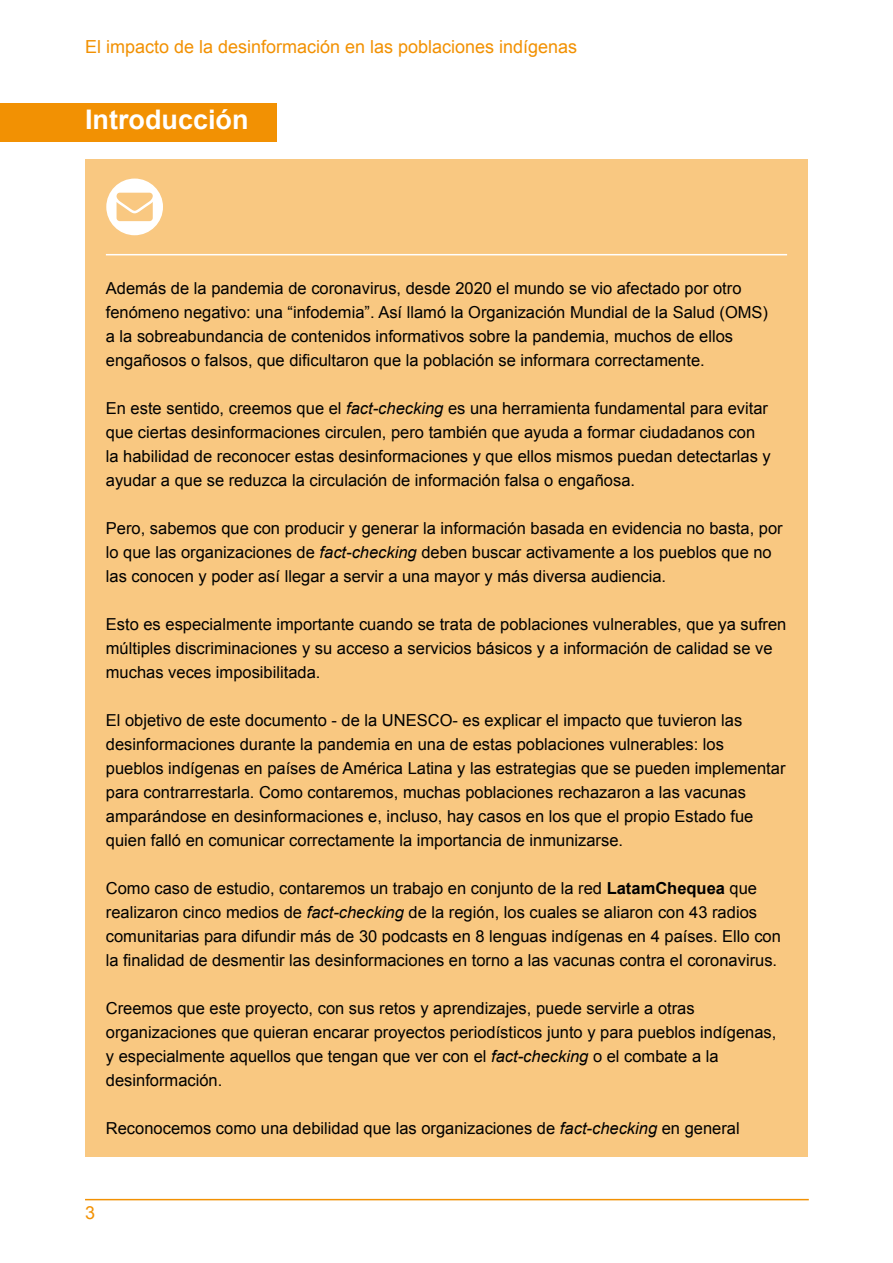
<style>
.page{position:relative;width:893px;height:1263px;background:#fff}
.page>*{position:absolute;margin:0;border:0;box-sizing:border-box;transform-origin:0 0}
.t1{font:700 27px "Arial";color:#fff}
.t2{font:18px "Arial";color:#f29103}
.t3{font:16.5px/24px "Arial";color:#000}
.s1{font-style:italic}
.s2{font-weight:700}
</style>
<div class="page">
<hr style="left:85px;top:1199px;width:724px;height:1px;background:#f29103">
<div style="left:0;top:103px;width:276px;height:38px;background:#f29103"></div>
<div style="left:85px;top:159px;width:723px;height:998px;background:#f9c881"></div>
<div style="left:106px;top:179px;width:57px;height:56px;background:#fff;border-radius:50%"></div>
<hr style="left:106px;top:254px;width:681px;height:1px;background:#fff">
<svg style="left:117px;top:193px;width:36px;height:28px"></svg>
<p class="t2" style="left:85px;top:34px;width:494px">El impacto de la desinformación en las poblaciones indígenas</p>
<h1 class="t1" style="left:85px;top:102px;width:165px">Introducción</h1>
<p class="t3" style="left:106px;top:276px;width:664px">Además de la pandemia de coronavirus, desde 2020 el mundo se vio afectado por otro fenómeno negativo: una “infodemia”. Así llamó la Organización Mundial de la Salud (OMS) a la sobreabundancia de contenidos informativos sobre la pandemia, muchos de ellos engañosos o falsos, que dificultaron que la población se informara correctamente.</p>
<p class="t3" style="left:106px;top:396px;width:666px">En este sentido, creemos que el <span class="s1">fact-checking</span> es una herramienta fundamental para evitar que ciertas desinformaciones circulen, pero también que ayuda a formar ciudadanos con la habilidad de reconocer estas desinformaciones y que ellos mismos puedan detectarlas y ayudar a que se reduzca la circulación de información falsa o engañosa.</p>
<p class="t3" style="left:106px;top:516px;width:678px">Pero, sabemos que con producir y generar la información basada en evidencia no basta, por lo que las organizaciones de <span class="s1">fact-checking</span> deben buscar activamente a los pueblos que no las conocen y poder así llegar a servir a una mayor y más diversa audiencia.</p>
<p class="t3" style="left:106px;top:612px;width:682px">Esto es especialmente importante cuando se trata de poblaciones vulnerables, que ya sufren múltiples discriminaciones y su acceso a servicios básicos y a información de calidad se ve muchas veces imposibilitada.</p>
<p class="t3" style="left:106px;top:708px;width:681px">El objetivo de este documento - de la UNESCO- es explicar el impacto que tuvieron las desinformaciones durante la pandemia en una de estas poblaciones vulnerables: los pueblos indígenas en países de América Latina y las estrategias que se pueden implementar para contrarrestarla. Como contaremos, muchas poblaciones rechazaron a las vacunas amparándose en desinformaciones e, incluso, hay casos en los que el propio Estado fue quien falló en comunicar correctamente la importancia de inmunizarse.</p>
<p class="t3" style="left:106px;top:876px;width:677px">Como caso de estudio, contaremos un trabajo en conjunto de la red <span class="s2">LatamChequea</span> que realizaron cinco medios de <span class="s1">fact-checking</span> de la región, los cuales se aliaron con 43 radios comunitarias para difundir más de 30 podcasts en 8 lenguas indígenas en 4 países. Ello con la finalidad de desmentir las desinformaciones en torno a las vacunas contra el coronavirus.</p>
<p class="t3" style="left:106px;top:997px;width:672px">Creemos que este proyecto, con sus retos y aprendizajes, puede servirle a otras organizaciones que quieran encarar proyectos periodísticos junto y para pueblos indígenas, y especialmente aquellos que tengan que ver con el <span class="s1">fact-checking</span> o el combate a la desinformación.</p>
<p class="t3" style="left:106px;top:1117px;width:635px">Reconocemos como una debilidad que las organizaciones de <span class="s1">fact-checking</span> en general</p>
<p class="t2" style="left:85px;top:1201px;width:12px">3</p>
</div>
